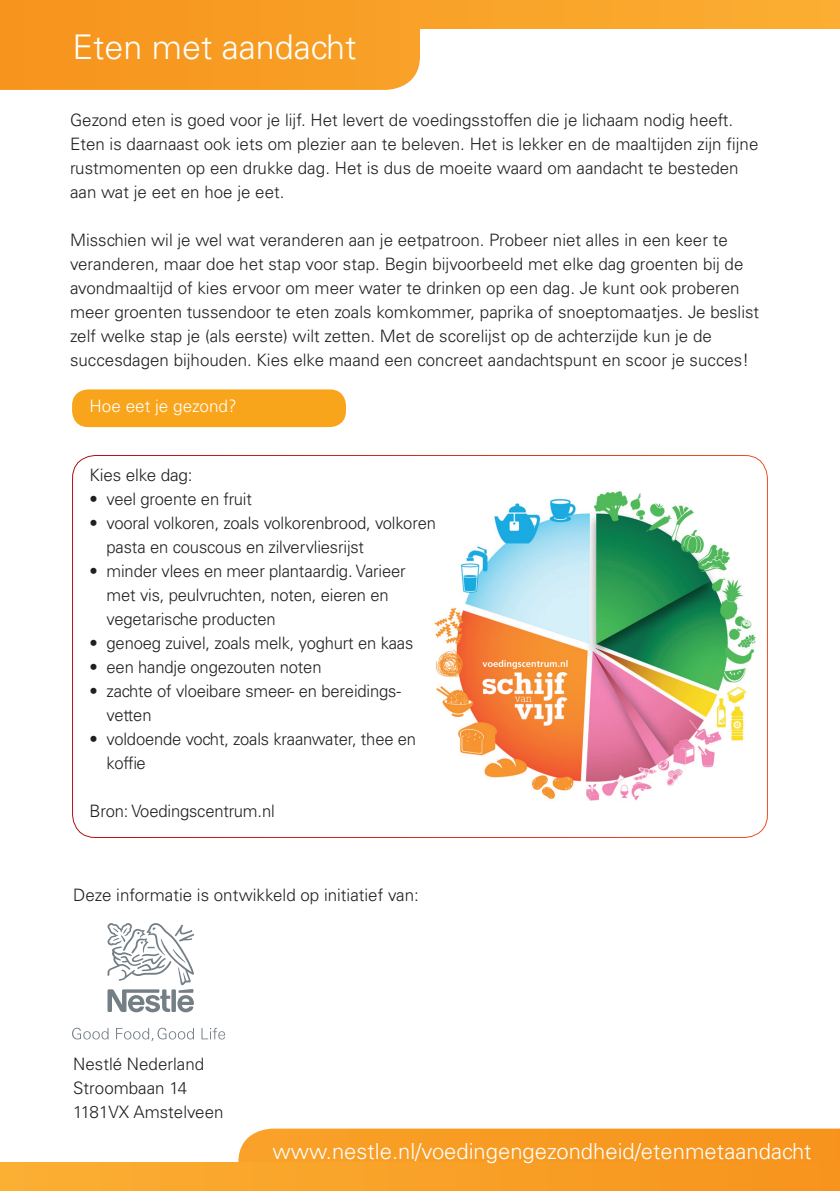
<style>
.page{position:relative;width:840px;height:1191px;background:#fff}
.page>*{position:absolute;margin:0;border:0;box-sizing:border-box;transform-origin:0 0}
.t1{font:300 34px "Univers LT Std";color:#fff}
.t2{font:300 22px "Univers LT Std";color:#fff}
.t3{font:300 17.2px/24px "Univers LT Std";color:#231f20}
.t4{font:300 17.2px "Univers LT Std";color:#fff}
</style>
<div class="page">
<div style="left:0;top:0;width:839px;height:28px;background:#faa72d"></div>
<div style="left:72px;top:389px;width:274px;height:38px;background:#f9a51b;border-radius:16px"></div>
<div style="left:238px;top:1128px;width:601px;height:34px;background:#f89b22"></div>
<div style="left:0;top:0;width:420px;height:90px;background:#f79a22"></div>
<div style="left:0;top:1162px;width:839px;height:29px;background:linear-gradient(to right,#fbaf33,#f7941d)"></div>
<img style="left:434px;top:491px;width:322px;height:310px">
<svg style="left:107px;top:923px;width:87px;height:89px"></svg>
<svg style="left:72px;top:1027px;width:36px;height:12px"></svg>
<svg style="left:116px;top:1027px;width:78px;height:14px"></svg>
<svg style="left:201px;top:1027px;width:24px;height:12px"></svg>
<h1 class="t1" style="left:72px;top:26px;width:285px">Eten met aandacht</h1>
<p class="t3" style="left:70px;top:108px;width:689px">Gezond eten is goed voor je lijf. Het levert de voedingsstoffen die je lichaam nodig heeft.<br>Eten is daarnaast ook iets om plezier aan te beleven. Het is lekker en de maaltijden zijn fijne rustmomenten op een drukke dag. Het is dus de moeite waard om aandacht te besteden aan wat je eet en hoe je eet.</p>
<p class="t3" style="left:70px;top:228px;width:690px">Misschien wil je wel wat veranderen aan je eetpatroon. Probeer niet alles in een keer te veranderen, maar doe het stap voor stap. Begin bijvoorbeeld met elke dag groenten bij de avondmaaltijd of kies ervoor om meer water te drinken op een dag. Je kunt ook proberen meer groenten tussendoor te eten zoals komkommer, paprika of snoeptomaatjes. Je beslist zelf welke stap je (als eerste) wilt zetten. Met de scorelijst op de achterzijde kun je de succesdagen bijhouden. Kies elke maand een concreet aandachtspunt en scoor je succes!</p>
<p class="t4" style="left:89px;top:396px;width:148px">Hoe eet je gezond?</p>
<p class="t3" style="left:89px;top:463px;width:104px">Kies elke dag:</p>
<p class="t3" style="left:89px;top:487px;width:164px">• veel groente en fruit</p>
<p class="t3" style="left:106px;top:511px;width:331px;text-indent:-17px">• vooral volkoren, zoals volkorenbrood, volkoren pasta en couscous en zilvervliesrijst</p>
<p class="t3" style="left:106px;top:559px;width:300px;text-indent:-17px">• minder vlees en meer plantaardig. Varieer met vis, peulvruchten, noten, eieren en vegetarische producten</p>
<p class="t3" style="left:89px;top:631px;width:325px">• genoeg zuivel, zoals melk, yoghurt en kaas</p>
<p class="t3" style="left:89px;top:655px;width:233px">• een handje ongezouten noten</p>
<p class="t3" style="left:106px;top:679px;width:296px;text-indent:-17px">• zachte of vloeibare smeer- en bereidings&shy;vetten</p>
<p class="t3" style="left:106px;top:727px;width:311px;text-indent:-17px">• voldoende vocht, zoals kraanwater, thee en koffie</p>
<p class="t3" style="left:89px;top:799px;width:187px">Bron: Voedingscentrum.nl</p>
<p class="t3" style="left:73px;top:883px;width:347px">Deze informatie is ontwikkeld op initiatief van:</p>
<p class="t3" style="left:73px;top:1051px;width:152px">Nestlé Nederland<br>Stroombaan 14<br>1181VX Amstelveen</p>
<p class="t2" style="left:272px;top:1138px;width:540px">www.nestle.nl/voedingengezondheid/etenmetaandacht</p>
</div>
